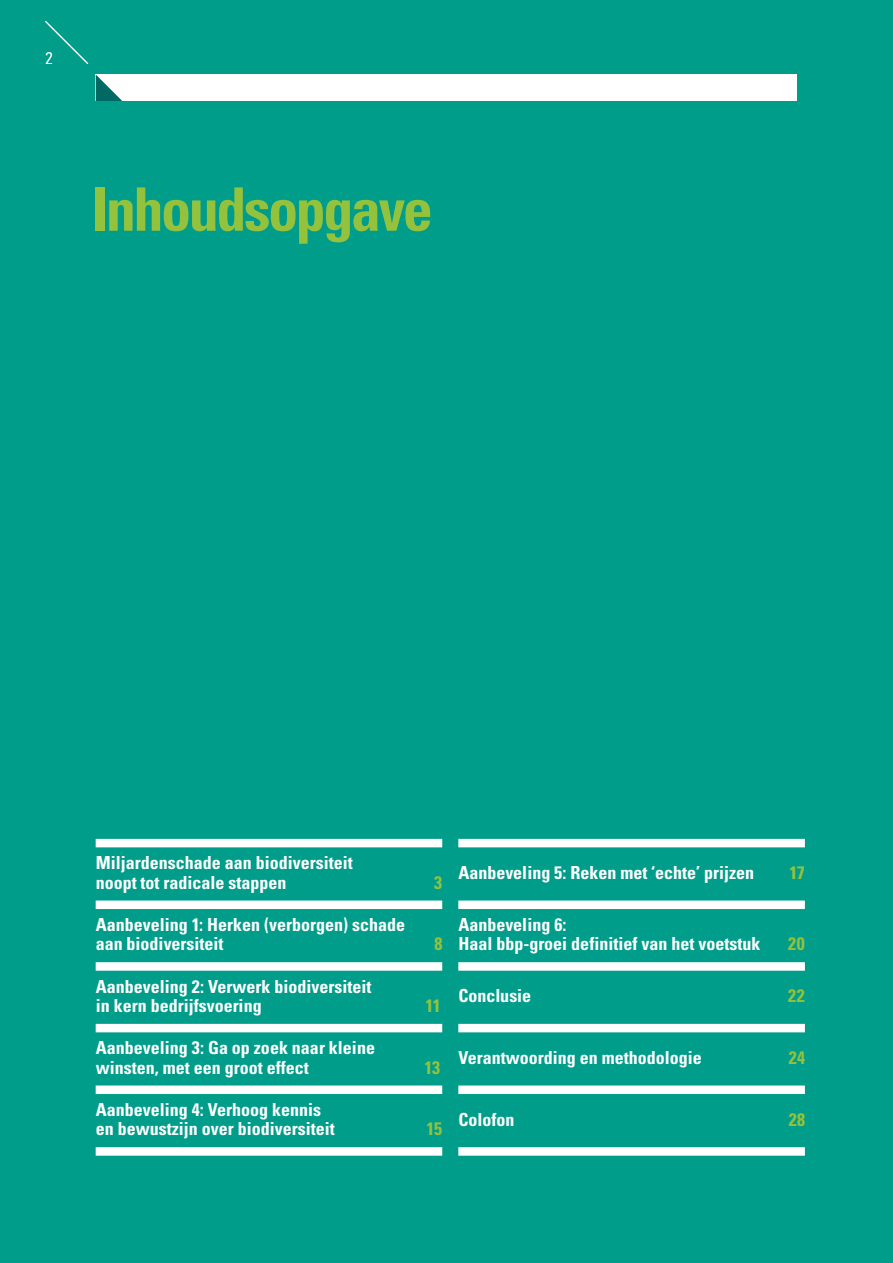
<style>
.page{position:relative;width:893px;height:1263px;background:#009d8b}
.page>*{position:absolute;margin:0;border:0;box-sizing:border-box;transform-origin:0 0}
.t1{font:700 condensed 60px "Univers LT Std";letter-spacing:-.04em;color:#94c23d}
.t2{font:700 condensed 18px/19.5px "Univers LT Std";color:#fff}
.t3{font:700 condensed 18px "Univers LT Std";letter-spacing:-.01em;color:#94c23d}
.t4{font:300 condensed 16.5px "Univers LT Std";color:#fff}
</style>
<div class="page">
<svg style="left:458px;top:839px;width:347px;height:317px"></svg>
<svg style="left:96px;top:839px;width:346px;height:317px"></svg>
<div style="left:96px;top:74px;width:701px;height:27px;background:#fff"></div>
<svg style="left:96px;top:75px;width:26px;height:26px"></svg>
<svg style="left:45px;top:21px;width:44px;height:43px"></svg>
<p class="t4" style="left:45px;top:48px;width:9px">2</p>
<h1 class="t1" style="left:92px;top:173px;width:343px">Inhoudsopgave</h1>
<p class="t2" style="left:96px;top:853px;width:258px">Miljardenschade aan biodiversiteit noopt tot radicale stappen</p>
<p class="t2" style="left:96px;top:915px;width:311px">Aanbeveling 1: Herken (verborgen) schade aan biodiversiteit</p>
<p class="t2" style="left:96px;top:976px;width:277px">Aanbeveling 2: Verwerk biodiversiteit in kern bedrijfsvoering</p>
<p class="t2" style="left:96px;top:1038px;width:281px">Aanbeveling 3: Ga op zoek naar kleine winsten, met een groot effect</p>
<p class="t2" style="left:96px;top:1099px;width:240px">Aanbeveling 4: Verhoog kennis en bewustzijn over biodiversiteit</p>
<p class="t3" style="left:434px;top:871px;width:9px">3</p>
<p class="t3" style="left:434px;top:933px;width:9px">8</p>
<p class="t3" style="left:425px;top:994px;width:17px">11</p>
<p class="t3" style="left:425px;top:1056px;width:17px">13</p>
<p class="t3" style="left:427px;top:1118px;width:17px">15</p>
<p class="t2" style="left:458px;top:863px;width:297px">Aanbeveling 5: Reken met ‘echte’ prijzen</p>
<p class="t3" style="left:789px;top:861px;width:17px">17</p>
<p class="t2" style="left:458px;top:915px;width:303px">Aanbeveling 6:<br>Haal bbp-groei definitief van het voetstuk</p>
<p class="t3" style="left:788px;top:933px;width:18px">20</p>
<p class="t2" style="left:458px;top:986px;width:74px">Conclusie</p>
<p class="t3" style="left:788px;top:985px;width:18px">22</p>
<p class="t2" style="left:458px;top:1048px;width:245px">Verantwoording en methodologie</p>
<p class="t3" style="left:789px;top:1046px;width:18px">24</p>
<p class="t2" style="left:458px;top:1109px;width:58px">Colofon</p>
<p class="t3" style="left:789px;top:1108px;width:18px">28</p>
</div>
